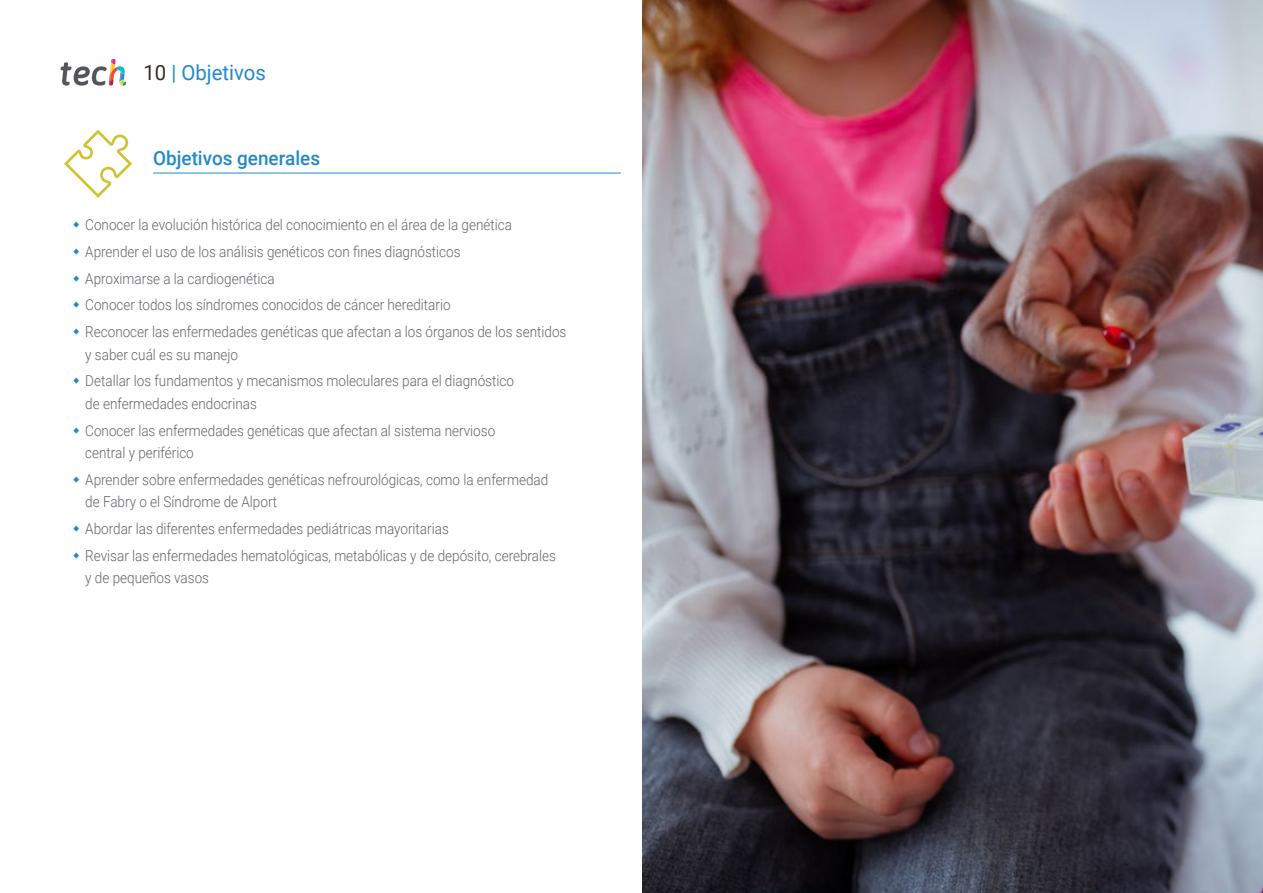
<style>
.page{position:relative;width:1263px;height:893px;background:#fff}
.page>*{position:absolute;margin:0;border:0;box-sizing:border-box;transform-origin:0 0}
.t1{font:21px "Roboto";color:#2488c9}
.t2{font:500 19.5px "Roboto";color:#2488c9}
.t3{font:300 15px/26.7px "Roboto";color:#61646a;scale:.9 1}
.s1{color:#312e20}
</style>
<div class="page">
<hr style="left:153px;top:173px;width:468px;height:1px;background:#2488c9">
<svg style="left:64px;top:130px;width:68px;height:68px"></svg>
<img style="left:642px;top:0;width:621px;height:893px">
<svg style="left:61px;top:59px;width:65px;height:27px"></svg>
<h1 class="t1" style="left:144px;top:57px;width:124px"><span class="s1">10</span> | Objetivos</h1>
<h2 class="t2" style="left:153px;top:144px;width:169px">Objetivos generales</h2>
<p class="t3" style="left:85px;top:211px;width:536px">Conocer la evolución histórica del conocimiento en el área de la genética Aprender el uso de los análisis genéticos con fines diagnósticos<br>Aproximarse a la cardiogenética<br>Conocer todos los síndromes conocidos de cáncer hereditario<br>Reconocer las enfermedades genéticas que afectan a los órganos de los sentidos</p>
<p class="t3" style="left:85px;top:340px;width:478px">y saber cuál es su manejo<br>Detallar los fundamentos y mecanismos moleculares para el diagnóstico</p>
<p class="t3" style="left:85px;top:390px;width:457px">de enfermedades endocrinas<br>Conocer las enfermedades genéticas que afectan al sistema nervioso</p>
<p class="t3" style="left:85px;top:439px;width:516px">central y periférico<br>Aprender sobre enfermedades genéticas nefrourológicas, como la enfermedad</p>
<p class="t3" style="left:85px;top:488px;width:524px">de Fabry o el Síndrome de Alport<br>Abordar las diferentes enfermedades pediátricas mayoritarias<br>Revisar las enfermedades hematológicas, metabólicas y de depósito, cerebrales</p>
<p class="t3" style="left:85px;top:564px;width:139px">y de pequeños vasos</p>
</div>
